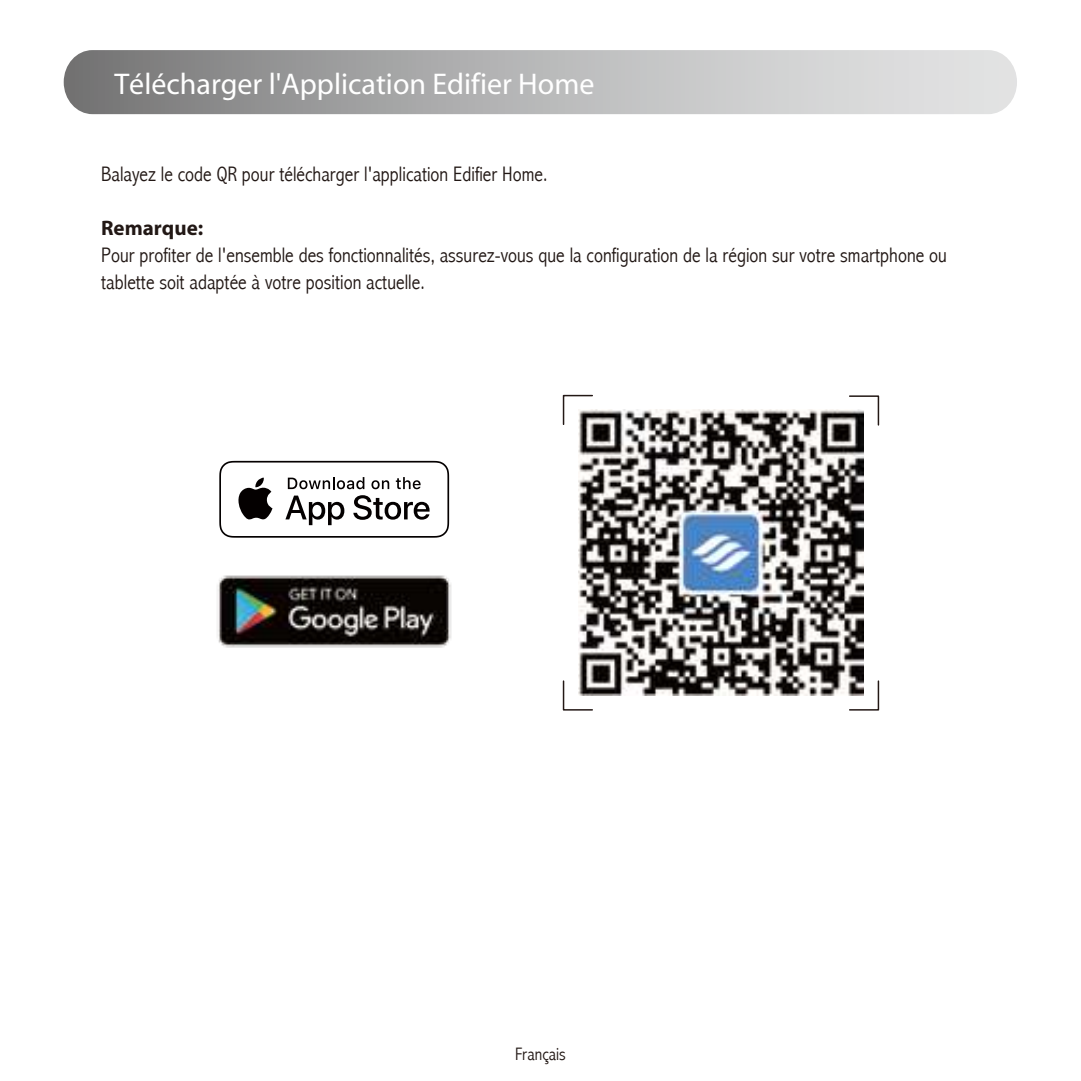
<style>
.page{position:relative;width:1081px;height:1081px;background:#fff}
.page>*{position:absolute;margin:0;border:0;box-sizing:border-box;transform-origin:0 0}
.t1{font:30px "Myriad";color:#fff}
.t2{font:300 condensed 21px/27px "Abadi";color:#221815}
.t3{font:700 21px "Myriad";color:#221815}
.t4{font:300 condensed 18px "Abadi";color:#221815}
</style>
<div class="page">
<div style="left:64px;top:50px;width:952px;height:64px;background:linear-gradient(to right,#7a7a7a,#edeeee);border-radius:30px"></div>
<svg style="left:562px;top:394px;width:31px;height:31px"></svg>
<svg style="left:562px;top:680px;width:31px;height:31px"></svg>
<svg style="left:848px;top:679px;width:31px;height:32px"></svg>
<svg style="left:849px;top:395px;width:30px;height:31px"></svg>
<img style="left:578px;top:410px;width:285px;height:285px">
<svg style="left:219px;top:460px;width:230px;height:77px"></svg>
<img style="left:217px;top:575px;width:235px;height:73px">
<h1 class="t1" style="left:114px;top:69px;width:481px">Télécharger l'Application Edifier Home</h1>
<p class="t2" style="left:101px;top:161px;width:447px">Balayez le code QR pour télécharger l'application Edifier Home.</p>
<p class="t3" style="left:101px;top:217px;width:103px">Remarque:</p>
<p class="t2" style="left:101px;top:242px;width:846px">Pour profiter de l'ensemble des fonctionnalités, assurez-vous que la configuration de la région sur votre smartphone ou tablette soit adaptée à votre position actuelle.</p>
<p class="t4" style="left:515px;top:1044px;width:52px">Français</p>
</div>
